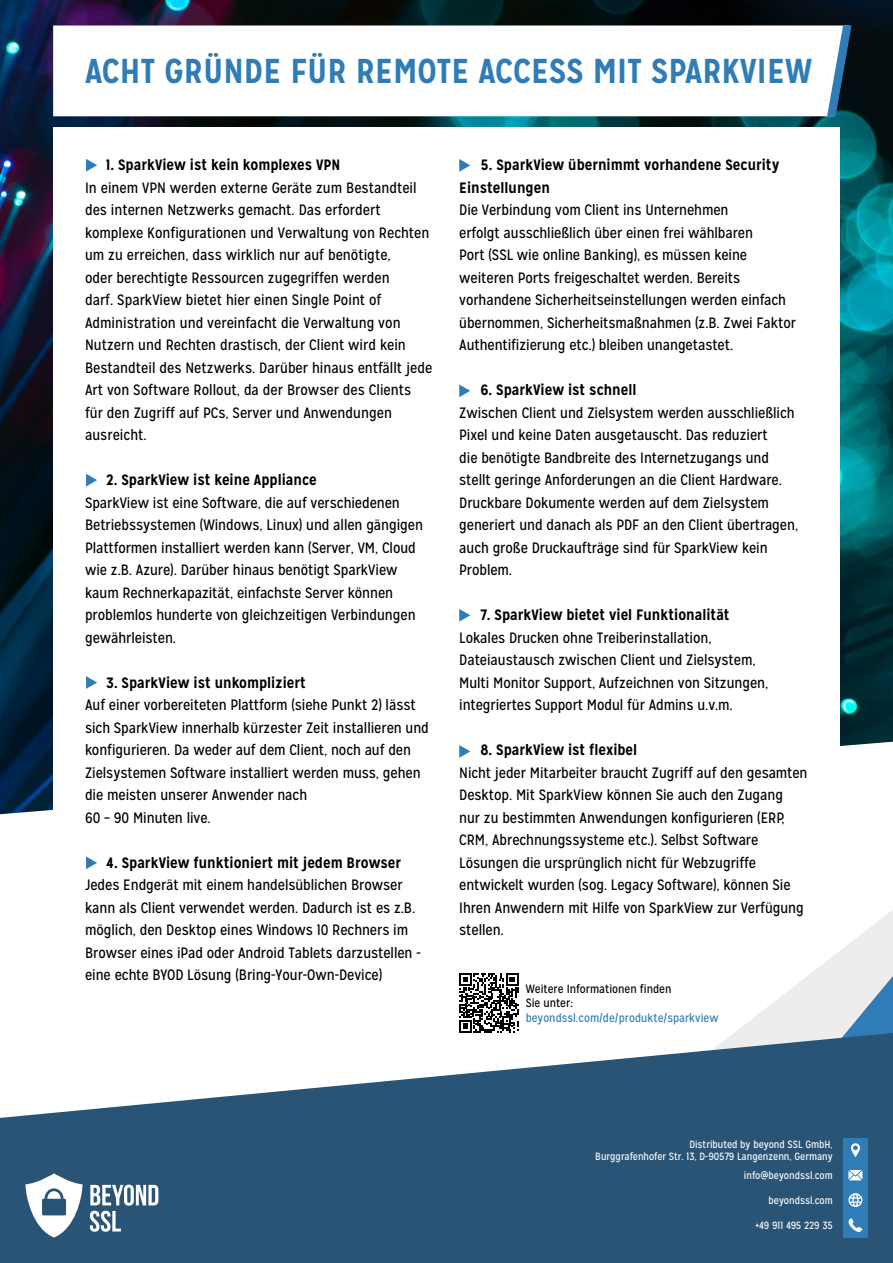
<style>
.page{position:relative;width:893px;height:1263px;background:#fff}
.page>*{position:absolute;margin:0;border:0;box-sizing:border-box;transform-origin:0 0}
.t1{font:700 34.5px "Mission Gothic";color:#2f7cb7}
.t2{font:15px/22.5px "Mission Gothic";letter-spacing:-.005em;color:#000}
.t3{font:12px/14.4px "Mission Gothic";color:#000}
.t4{font:10.5px "Mission Gothic";color:#fff}
.s1{font-weight:700}
.s2{color:#2f7cb7}
</style>
<div class="page">
<svg style="left:735px;top:910px;width:158px;height:123px"></svg>
<svg style="left:0;top:1033px;width:893px;height:230px;fill:#2a5475"></svg>
<svg style="left:90px;top:1184px;width:68px;height:48px"></svg>
<svg style="left:26px;top:1173px;width:57px;height:64px"></svg>
<img style="left:0;top:0;width:893px;height:814px">
<div style="left:53px;top:127px;width:787px;height:807px;background:#fff"></div>
<svg style="left:53px;top:26px;width:774px;height:90px"></svg>
<svg style="left:86px;top:159px;width:11px;height:13px"></svg>
<svg style="left:86px;top:474px;width:11px;height:12px"></svg>
<svg style="left:86px;top:676px;width:11px;height:13px"></svg>
<svg style="left:86px;top:856px;width:11px;height:13px"></svg>
<svg style="left:827px;top:26px;width:24px;height:90px"></svg>
<div style="left:843px;top:1163px;width:24px;height:24px;background:#2f7cb7"></div>
<svg style="left:848px;top:1170px;width:14px;height:10px"></svg>
<div style="left:843px;top:1138px;width:24px;height:24px;background:#2f7cb7"></div>
<svg style="left:851px;top:1143px;width:9px;height:14px"></svg>
<div style="left:843px;top:1213px;width:24px;height:24px;background:#2f7cb7"></div>
<svg style="left:848px;top:1218px;width:14px;height:14px"></svg>
<div style="left:843px;top:1188px;width:24px;height:24px;background:#2f7cb7"></div>
<svg style="left:848px;top:1193px;width:14px;height:14px"></svg>
<svg style="left:459px;top:159px;width:11px;height:13px"></svg>
<svg style="left:459px;top:384px;width:11px;height:13px"></svg>
<svg style="left:459px;top:609px;width:11px;height:13px"></svg>
<svg style="left:459px;top:745px;width:11px;height:13px"></svg>
<svg style="left:459px;top:973px;width:59px;height:59px"></svg>
<p class="t1" style="left:85px;top:50px;width:728px">ACHT GRÜNDE FÜR REMOTE ACCESS MIT SPARKVIEW</p>
<p class="t2" style="left:85px;top:154px;width:349px;text-indent:21px"><span class="s1">1. SparkView ist kein komplexes VPN<br></span>In einem VPN werden externe Geräte zum Bestandteil des internen Netzwerks gemacht. Das erfordert komplexe Konfigurationen und Verwaltung von Rechten um zu erreichen, dass wirklich nur auf benötigte,<br>oder berechtigte Ressourcen zugegriffen werden<br>darf. SparkView bietet hier einen Single Point of Administration und vereinfacht die Verwaltung von Nutzern und Rechten drastisch, der Client wird kein Bestandteil des Netzwerks. Darüber hinaus entfällt jede Art von Software Rollout, da der Browser des Clients für den Zugriff auf PCs, Server und Anwendungen ausreicht.</p>
<p class="t2" style="left:85px;top:469px;width:340px;text-indent:21px"><span class="s1">2. SparkView ist keine Appliance<br></span>SparkView ist eine Software, die auf verschiedenen Betriebssystemen (Windows, Linux) und allen gängigen Plattformen installiert werden kann (Server, VM, Cloud wie z.B. Azure). Darüber hinaus benötigt SparkView kaum Rechnerkapazität, einfachste Server können problemlos hunderte von gleichzeitigen Verbindungen gewährleisten.</p>
<p class="t2" style="left:85px;top:671px;width:345px;text-indent:21px"><span class="s1">3. SparkView ist unkompliziert<br></span>Auf einer vorbereiteten Plattform (siehe Punkt 2) lässt sich SparkView innerhalb kürzester Zeit installieren und konfigurieren. Da weder auf dem Client, noch auf den Zielsystemen Software installiert werden muss, gehen die meisten unserer Anwender nach<br>60 – 90 Minuten live.</p>
<p class="t2" style="left:85px;top:851px;width:337px;text-indent:21px"><span class="s1">4. SparkView funktioniert mit jedem Browser </span>Jedes Endgerät mit einem handelsüblichen Browser kann als Client verwendet werden. Dadurch ist es z.B. möglich, den Desktop eines Windows 10 Rechners im Browser eines iPad oder Android Tablets darzustellen - eine echte BYOD Lösung (Bring-Your-Own-Device)</p>
<p class="t2" style="left:459px;top:154px;width:338px;text-indent:21px"><span class="s1">5. SparkView übernimmt vorhandene Security Einstellungen<br></span>Die Verbindung vom Client ins Unternehmen<br>erfolgt ausschließlich über einen frei wählbaren<br>Port (SSL wie online Banking), es müssen keine weiteren Ports freigeschaltet werden. Bereits vorhandene Sicherheitseinstellungen werden einfach übernommen, Sicherheitsmaßnahmen (z.B. Zwei Faktor Authentifizierung etc.) bleiben unangetastet.</p>
<p class="t2" style="left:459px;top:379px;width:341px;text-indent:21px"><span class="s1">6. SparkView ist schnell<br></span>Zwischen Client und Zielsystem werden ausschließlich Pixel und keine Daten ausgetauscht. Das reduziert<br>die benötigte Bandbreite des Internetzugangs und stellt geringe Anforderungen an die Client Hardware.<br>Druckbare Dokumente werden auf dem Zielsystem generiert und danach als PDF an den Client übertragen, auch große Druckaufträge sind für SparkView kein Problem.</p>
<p class="t2" style="left:459px;top:604px;width:311px;text-indent:21px"><span class="s1">7. SparkView bietet viel Funktionalität </span>Lokales Drucken ohne Treiberinstallation, Dateiaustausch zwischen Client und Zielsystem, Multi Monitor Support, Aufzeichnen von Sitzungen, integriertes Support Modul für Admins u.v.m.</p>
<p class="t2" style="left:459px;top:739px;width:350px;text-indent:21px"><span class="s1">8. SparkView ist flexibel<br></span>Nicht jeder Mitarbeiter braucht Zugriff auf den gesamten Desktop. Mit SparkView können Sie auch den Zugang nur zu bestimmten Anwendungen konfigurieren (ERP, CRM, Abrechnungssysteme etc.). Selbst Software Lösungen die ursprünglich nicht für Webzugriffe entwickelt wurden (sog. Legacy Software), können Sie Ihren Anwendern mit Hilfe von SparkView zur Verfügung stellen.</p>
<p class="t3" style="left:526px;top:982px;width:194px">Weitere Informationen finden<br>Sie unter: <span class="s2">beyondssl.com/de/produkte/sparkview</span></p>
<p class="t4" style="left:689px;top:1138px;width:145px">Distributed by beyond SSL GmbH,</p>
<p class="t4" style="left:595px;top:1150px;width:239px">Burggrafenhofer Str. 13, D-90579 Langenzenn, Germany</p>
<p class="t4" style="left:744px;top:1169px;width:90px">info@beyondssl.com</p>
<p class="t4" style="left:769px;top:1194px;width:66px">beyondssl.com</p>
<p class="t4" style="left:755px;top:1219px;width:79px">+49 911 495 229 35</p>
</div>
